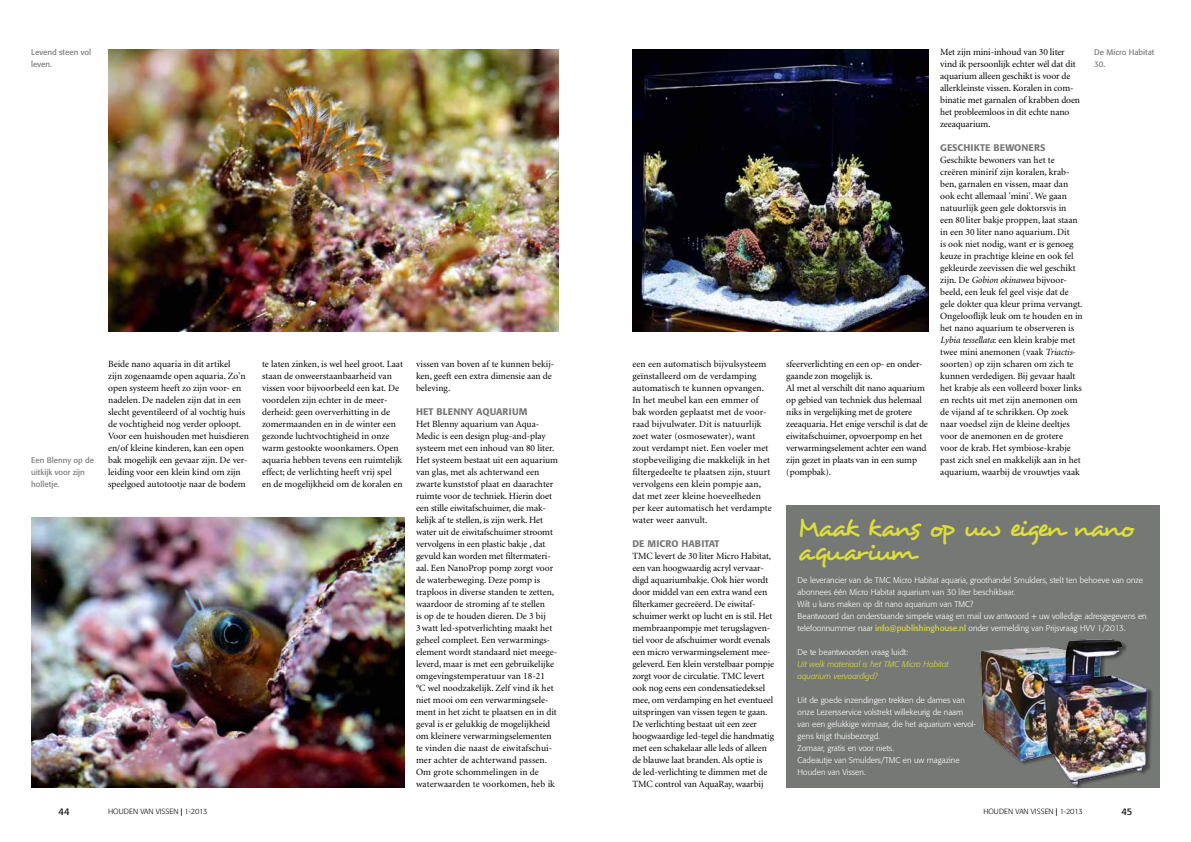
<style>
.page{position:relative;width:1191px;height:842px;background:#fff}
.page>*{position:absolute;margin:0;border:0;box-sizing:border-box;transform-origin:0 0}
.t1{font:27px/24px "Desyrel";letter-spacing:-.09em;color:#ddde38}
.t2{font:9.5px/12px "Minion";color:#000}
.t3{font:500 9.5px "Formata";letter-spacing:.01em;color:#767876}
.t4{font:9.5px "Formata";color:#000}
.t5{font:300 8.2px/12px "Formata";color:#fff}
.t6{font:italic 300 8.2px/12px "Formata";color:#ddde38}
.t7{font:8px/12px "Formata";color:#767876}
.t8{font:300 7.5px "Formata";color:#000}
.s1{font-style:italic}
.s2{font-weight:400;color:#ddde38}
.s3{font-weight:500}
</style>
<div class="page">
<img style="left:108px;top:49px;width:450px;height:282px">
<img style="left:632px;top:49px;width:297px;height:282px">
<div style="left:786px;top:505px;width:373px;height:282px;background:#767876"></div>
<img style="left:980px;top:648px;width:46px;height:116px">
<div style="left:1043px;top:639px;width:110px;height:151px;background:#000;opacity:.45"></div>
<img style="left:1026px;top:639px;width:123px;height:147px">
<img style="left:31px;top:517px;width:374px;height:270px">
<p class="t2" style="left:940px;top:46px;width:141px">Met zijn mini-inhoud van 30 liter vind ik persoonlijk echter wél dat dit aquarium alleen geschikt is voor de allerkleinste vissen. Koralen in com&shy;binatie met garnalen of krabben doen het probleemloos in dit echte nano zeeaquarium.</p>
<p class="t3" style="left:940px;top:142px;width:107px">GESCHIKTE BEWONERS</p>
<p class="t2" style="left:940px;top:154px;width:144px">Geschikte bewoners van het te creëren minirif zijn koralen, krab&shy;ben, garnalen en vissen, maar dan ook echt allemaal 'mini'. We gaan natuurlijk geen gele doktorsvis in<br>een 80 liter bakje proppen, laat staan in een 30 liter nano aquarium. Dit<br>is ook niet nodig, want er is genoeg keuze in prachtige kleine en ook fel gekleurde zeevissen die wel geschikt zijn. De <span class="s1">Gobion okinawea</span> bijvoor&shy;beeld, een leuk fel geel visje dat de gele dokter qua kleur prima vervangt.<br>Ongelooflijk leuk om te houden en in het nano aquarium te observeren is <span class="s1">Lybia tessellata</span>: een klein krabje met twee mini anemonen (vaak <span class="s1">Triactis&shy;</span>soorten) op zijn scharen om zich te kunnen verdedigen. Bij gevaar haalt het krabje als een volleerd boxer links en rechts uit met zijn anemonen om de vijand af te schrikken. Op zoek naar voedsel zijn de kleine deeltjes voor de anemonen en de grotere voor de krab. Het symbiose-krabje past zich snel en makkelijk aan in het aquarium, waarbij de vrouwtjes vaak</p>
<p class="t7" style="left:31px;top:46px;width:61px">Levend steen vol leven.</p>
<p class="t7" style="left:1094px;top:46px;width:62px">De Micro Habitat<br>30.</p>
<p class="t2" style="left:786px;top:358px;width:143px">sfeerverlichting en een op- en onder&shy;gaande zon mogelijk is.<br>Al met al verschilt dit nano aquarium op gebied van techniek dus helemaal niks in vergelijking met de grotere zeeaquaria. Het enige verschil is dat de eiwitafschuimer, opvoerpomp en het verwarmingselement achter een wand zijn gezet in plaats van in een sump (pompbak).</p>
<p class="t2" style="left:632px;top:358px;width:141px">een een automatisch bijvulsysteem geïnstalleerd om de verdamping automatisch te kunnen opvangen.<br>In het meubel kan een emmer of bak worden geplaatst met de voor&shy;raad bijvulwater. Dit is natuurlijk zoet water (osmosewater), want zout verdampt niet. Een voeler met stopbeveiliging die makkelijk in het filtergedeelte te plaatsen zijn, stuurt vervolgens een klein pompje aan, dat met zeer kleine hoeveelheden per keer automatisch het verdampte water weer aanvult.</p>
<p class="t3" style="left:632px;top:538px;width:88px">DE MICRO HABITAT</p>
<p class="t2" style="left:632px;top:550px;width:143px">TMC levert de 30 liter Micro Habitat, een van hoogwaardig acryl vervaar&shy;digd aquariumbakje. Ook hier wordt door middel van een extra wand een filterkamer gecreëerd. De eiwitaf&shy;schuimer werkt op lucht en is stil. Het membraanpompje met terugslagven&shy;tiel voor de afschuimer wordt evenals een micro verwarmingselement mee&shy;geleverd. Een klein verstelbaar pompje zorgt voor de circulatie. TMC levert ook nog eens een condensatiedeksel mee, om verdamping en het eventueel uitspringen van vissen tegen te gaan.<br>De verlichting bestaat uit een zeer hoogwaardige led-tegel die handmatig met een schakelaar alle leds of alleen de blauwe laat branden. Als optie is<br>de led-verlichting te dimmen met de TMC control van AquaRay, waarbij</p>
<p class="t2" style="left:108px;top:358px;width:142px">Beide nano aquaria in dit artikel<br>zijn zogenaamde open aquaria. Zo’n open systeem heeft zo zijn voor- en nadelen. De nadelen zijn dat in een slecht geventileerd of al vochtig huis de vochtigheid nog verder oploopt.<br>Voor een huishouden met huisdieren en/of kleine kinderen, kan een open bak mogelijk een gevaar zijn. De ver&shy;leiding voor een klein kind om zijn speelgoed autotootje naar de bodem</p>
<p class="t2" style="left:262px;top:358px;width:142px">te laten zinken, is wel heel groot. Laat staan de onweerstaanbaarheid van vissen voor bijvoorbeeld een kat. De voordelen zijn echter in de meer&shy;derheid: geen oververhitting in de zomermaanden en in de winter een gezonde luchtvochtigheid in onze warm gestookte woonkamers. Open aquaria hebben tevens een ruimtelijk effect; de verlichting heeft vrij spel en de mogelijkheid om de koralen en</p>
<p class="t2" style="left:416px;top:358px;width:140px">vissen van boven af te kunnen bekij&shy;ken, geeft een extra dimensie aan de beleving.</p>
<p class="t3" style="left:416px;top:406px;width:113px">HET BLENNY AQUARIUM</p>
<p class="t2" style="left:416px;top:418px;width:144px">Het Blenny aquarium van Aqua-Medic is een design plug-and-play systeem met een inhoud van 80 liter.<br>Het systeem bestaat uit een aquarium van glas, met als achterwand een zwarte kunststof plaat en daarachter ruimte voor de techniek. Hierin doet een stille eiwitafschuimer, die mak&shy;kelijk af te stellen, is zijn werk. Het water uit de eiwitafschuimer stroomt vervolgens in een plastic bakje , dat gevuld kan worden met filtermateri&shy;aal. Een NanoProp pomp zorgt voor de waterbeweging. Deze pomp is traploos in diverse standen te zetten, waardoor de stroming af te stellen<br>is op de te houden dieren. De 3 bij 3watt led-spotverlichting maakt het geheel compleet. Een verwarmings&shy;element wordt standaard niet meege&shy;leverd, maar is met een gebruikelijke omgevingstemperatuur van 18-21<br>°C wel noodzakelijk. Zelf vind ik het niet mooi om een verwarmingsele&shy;ment in het zicht te plaatsen en in dit geval is er gelukkig de mogelijkheid om kleinere verwarmingselementen te vinden die naast de eiwitafschui&shy;mer achter de achterwand passen.<br>Om grote schommelingen in de waterwaarden te voorkomen, heb ik</p>
<p class="t7" style="left:31px;top:454px;width:65px">Een Blenny op de uitkijk voor zijn holletje.</p>
<h1 class="t1" style="left:797px;top:516px;width:338px">Maak kans op uw eigen nano aquarium</h1>
<p class="t5" style="left:797px;top:574px;width:351px">De leverancier van de TMC Micro Habitat aquaria, groothandel Smulders, stelt ten behoeve van onze abonnees één Micro Habitat aquarium van 30 liter beschikbaar.<br>Wilt u kans maken op dit nano aquarium van TMC?<br>Beantwoord dan onderstaande simpele vraag en mail uw antwoord + uw volledige adresgegevens en telefoonnummer naar <span class="s2">info@publishinghouse.nl</span> onder vermelding van Prijsvraag HVV 1/2013.</p>
<p class="t5" style="left:797px;top:646px;width:112px">De te beantwoorden vraag luidt:</p>
<p class="t6" style="left:797px;top:658px;width:153px">Uit welk materiaal is het TMC Micro Habitat aquarium vervaardigd?</p>
<p class="t5" style="left:797px;top:694px;width:180px">U it de goede inzendingen trekken de dames van onze Lezersservice volstrekt willekeurig de naam van een gelukkige winnaar, die het aquarium vervol&shy;gens krijgt thuisbezorgd.<br>Zomaar, gratis en voor niets.<br>Cadeautje van Smulders/TMC en uw magazine Houden van Vissen.</p>
<p class="t4" style="left:58px;top:806px;width:13px">44</p>
<p class="t8" style="left:108px;top:807px;width:101px">Houden van vissen <span class="s3">|</span> 1-2013</p>
<p class="t8" style="left:983px;top:807px;width:101px">Houden van Vissen <span class="s3">|</span> 1-2013</p>
<p class="t4" style="left:1121px;top:806px;width:13px">45</p>
</div>
